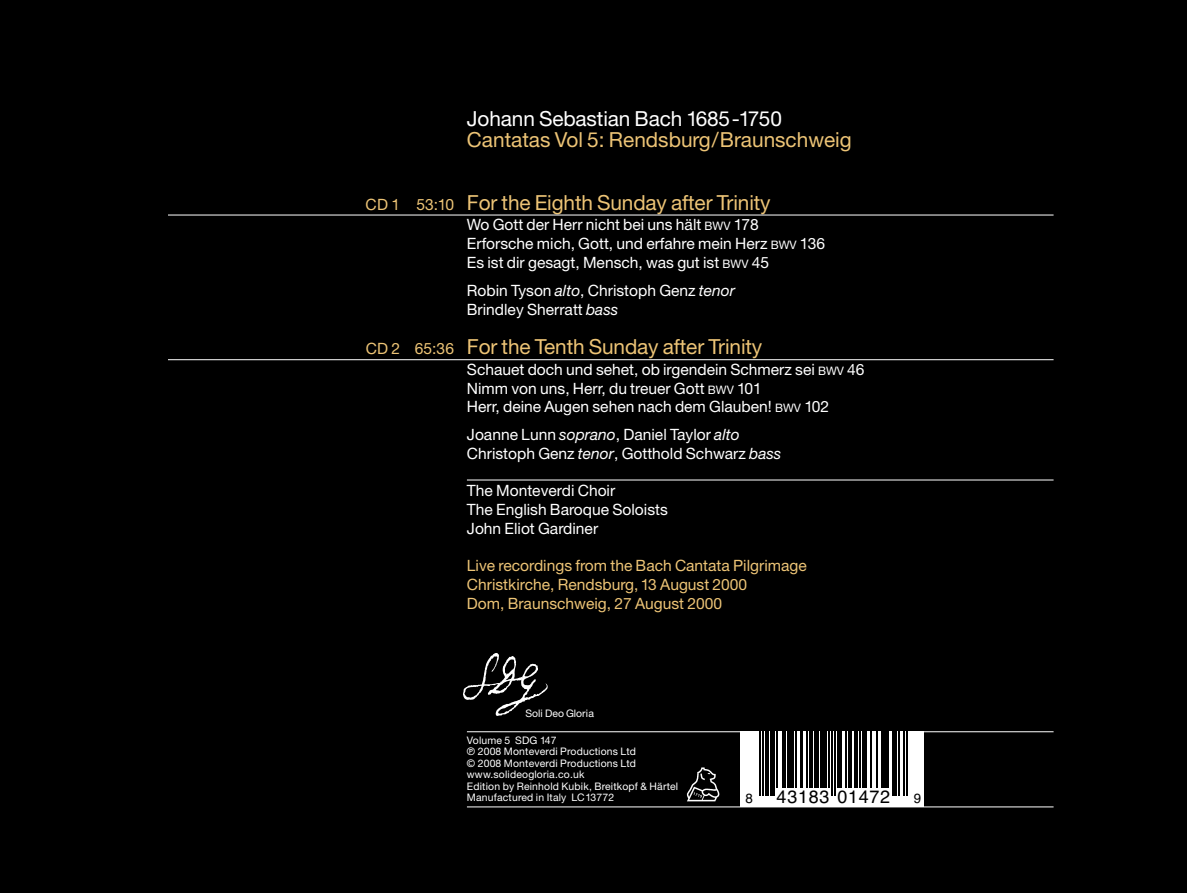
<style>
.page{position:relative;width:1187px;height:893px;background:#fff}
.page>*{position:absolute;margin:0;border:0;box-sizing:border-box;transform-origin:0 0}
.t1{font:20.85px "Helvetica Neue";letter-spacing:-.005em;color:#edc476}
.t2{font:20.85px "Helvetica Neue";letter-spacing:-.005em;color:#fff}
.t3{font:18px "Helvetica";letter-spacing:.04em;color:#000}
.t4{font:15.6px/18.8px "Helvetica Neue";color:#fff}
.t5{font:15.6px/18.8px "Helvetica Neue";color:#edc476}
.t6{font:13.5px "Helvetica";color:#000}
.t7{font:10.35px/11.4px "Helvetica Neue";letter-spacing:.015em;color:#fff}
.s1{font-size:11.7px}
.s2{font-style:italic}
.s3{font-family:"Pece"}
</style>
<div class="page">
<div style="left:145px;top:0;width:1041px;height:893px;background:#000"></div>
<hr style="left:146px;top:215px;width:907px;height:1px;background:#fff">
<hr style="left:146px;top:359px;width:907px;height:1px;background:#fff">
<hr style="left:467px;top:480px;width:586px;height:1px;background:#fff">
<svg style="left:463px;top:653px;width:84px;height:63px"></svg>
<hr style="left:467px;top:731px;width:586px;height:1px;background:#fff">
<hr style="left:467px;top:807px;width:586px;height:1px;background:#fff">
<div style="left:740px;top:731px;width:184px;height:76px;background:#fff"></div>
<svg style="left:768px;top:731px;width:140px;height:65px"></svg>
<hr style="left:759px;top:731px;width:2px;height:65px;background:#000">
<hr style="left:762px;top:731px;width:2px;height:65px;background:#000">
<hr style="left:765px;top:731px;width:3px;height:65px;background:#000">
<div style="left:770px;top:731px;width:5px;height:65px;background:#000"></div>
<hr style="left:776px;top:731px;width:2px;height:57px;background:#000">
<hr style="left:782px;top:731px;width:4px;height:57px;background:#000">
<div style="left:787px;top:731px;width:6px;height:57px;background:#000"></div>
<hr style="left:795px;top:731px;width:1px;height:57px;background:#000">
<hr style="left:800px;top:731px;width:3px;height:57px;background:#000">
<hr style="left:806px;top:731px;width:1px;height:57px;background:#000">
<hr style="left:809px;top:731px;width:3px;height:57px;background:#000">
<div style="left:813px;top:731px;width:5px;height:57px;background:#000"></div>
<div style="left:820px;top:731px;width:6px;height:57px;background:#000"></div>
<hr style="left:828px;top:731px;width:1px;height:57px;background:#000">
<hr style="left:831px;top:731px;width:1px;height:65px;background:#000">
<hr style="left:834px;top:731px;width:1px;height:65px;background:#000">
<div style="left:837px;top:731px;width:5px;height:57px;background:#000"></div>
<hr style="left:845px;top:731px;width:1px;height:57px;background:#000">
<hr style="left:848px;top:731px;width:3px;height:57px;background:#000">
<hr style="left:854px;top:731px;width:3px;height:57px;background:#000">
<hr style="left:859px;top:731px;width:1px;height:57px;background:#000">
<hr style="left:862px;top:731px;width:4px;height:57px;background:#000">
<hr style="left:870px;top:731px;width:1px;height:57px;background:#000">
<hr style="left:876px;top:731px;width:1px;height:57px;background:#000">
<svg style="left:880px;top:731px;width:4px;height:57px"></svg>
<hr style="left:885px;top:731px;width:3px;height:57px;background:#000">
<div style="left:891px;top:731px;width:5px;height:65px;background:#000"></div>
<hr style="left:898px;top:731px;width:1px;height:65px;background:#000">
<hr style="left:902px;top:731px;width:2px;height:65px;background:#000">
<hr style="left:905px;top:731px;width:2px;height:65px;background:#000">
<img style="left:686px;top:767px;width:33px;height:34px">
<div style="left:0;top:0;width:167px;height:893px;background:#000"></div>
<h1 class="t2" style="left:467px;top:107px;width:317px">Johann Sebastian Bach 1685-1750</h1>
<h1 class="t1" style="left:467px;top:127px;width:386px">Cantatas Vol 5: Rendsburg/Braunschweig</h1>
<p class="t5" style="left:365px;top:195px;width:90px">CD 1 53:10</p>
<p class="t5" style="left:366px;top:339px;width:90px">CD 2 65:36</p>
<h1 class="t1" style="left:467px;top:190px;width:305px">For the Eighth Sunday after Trinity</h1>
<p class="t4" style="left:467px;top:215px;width:359px">Wo Gott der Herr nicht bei uns hält <span class="s1">BWV</span> 178<br>Erforsche mich, Gott, und erfahre mein Herz <span class="s1">BWV</span> 136<br>Es ist dir gesagt, Mensch, was gut ist <span class="s1">BWV</span> 45</p>
<p class="t4" style="left:467px;top:281px;width:269px">Robin Tyson <span class="s2">alto</span>, Christoph Genz <span class="s2">tenor<br></span>Brindley Sherratt <span class="s2">bass</span></p>
<h1 class="t1" style="left:467px;top:334px;width:297px">For the Tenth Sunday after Trinity</h1>
<p class="t4" style="left:467px;top:360px;width:399px">Schauet doch und sehet, ob irgendein Schmerz sei <span class="s1">BWV</span> 46<br>Nimm von uns, Herr, du treuer Gott <span class="s1">BWV</span> 101<br>Herr, deine Augen sehen nach dem Glauben! <span class="s1">BWV</span> 102</p>
<p class="t4" style="left:467px;top:425px;width:316px">Joanne Lunn <span class="s2">soprano</span>, Daniel Taylor <span class="s2">alto<br></span>Christoph Genz <span class="s2">tenor</span>, Gotthold Schwarz <span class="s2">bass</span></p>
<p class="t4" style="left:467px;top:481px;width:202px">The Monteverdi Choir<br>The English Baroque Soloists<br>John Eliot Gardiner</p>
<p class="t5" style="left:467px;top:556px;width:341px">Live recordings from the Bach Cantata Pilgrimage<br>Christkirche, Rendsburg, 13 August 2000<br>Dom, Braunschweig, 27 August 2000</p>
<p class="t7" style="left:525px;top:707px;width:70px">Soli Deo Gloria</p>
<p class="t7" style="left:467px;top:734px;width:213px">Volume 5 SDG 147<br><span class="s3">P</span> 2008 Monteverdi Productions Ltd<br><span class="s3">C</span> 2008 Monteverdi Productions Ltd www.solideogloria.co.uk<br>Edition by Reinhold Kubik, Breitkopf &amp; Härtel<br>Manufactured in Italy LC13772</p>
<p class="t6" style="left:745px;top:789px;width:9px">8</p>
<p class="t3" style="left:776px;top:784px;width:115px">43183 01472</p>
<p class="t6" style="left:913px;top:789px;width:9px">9</p>
</div>
